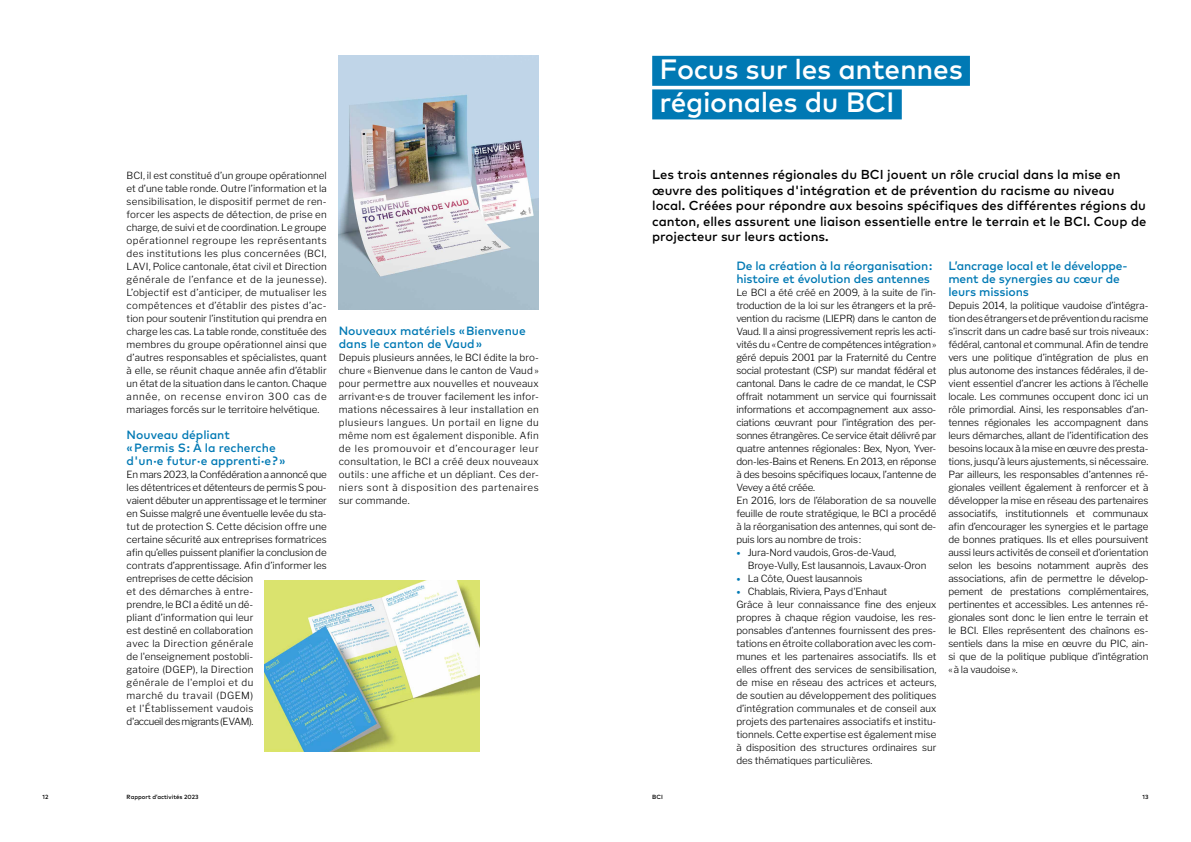
<style>
.page{position:relative;width:1191px;height:842px;background:#fff}
.page>*{position:absolute;margin:0;border:0;box-sizing:border-box;transform-origin:0 0}
.t1{font:500 28px/33.6px "Mark Pro";letter-spacing:-.01em;color:#fff}
.t2{font:500 13px/15.6px "Mark Pro";color:#000}
.t3{font:500 12px/13px "Mark Pro";letter-spacing:-.01em;color:#0079b4}
.t4{font:300 9.8px/13px "Libre Franklin";letter-spacing:-.01em;color:#000}
.t5{font:500 6px "Mark Pro";color:#000}
.s1{font-family:"Mark Pro";font-weight:500;font-size:10px;color:#0079b4}
</style>
<div class="page">
<div style="left:652px;top:56px;width:318px;height:30px;background:#0079b4"></div>
<div style="left:652px;top:89px;width:249px;height:30px;background:#0079b4"></div>
<img style="left:339px;top:56px;width:200px;height:253px">
<img style="left:265px;top:581px;width:214px;height:170px">
<p class="t4" style="left:127px;top:169px;width:202px;text-align:justify">BCI, il est constitué d’un groupe opérationnel et d’une table ronde. Outre l’information et la sensibilisation, le dispositif permet de ren&shy;forcer les aspects de détection, de prise en charge, de suivi et de coordination. Le groupe opérationnel regroupe les représentants des institutions les plus concernées (BCI, LAVI, Police cantonale, état civil et Direction générale de l’enfance et de la jeunesse).<br>L’objectif est d’anticiper, de mutualiser les compétences et d’établir des pistes d’ac&shy;tion pour soutenir l’institution qui prendra en charge les cas. La table ronde, constituée des membres du groupe opérationnel ainsi que d’autres responsables et spécialistes, quant à elle, se réunit chaque année afin d’établir un état de la situation dans le canton. Chaque année, on recense environ 300 cas de mariages forcés sur le territoire helvétique.</p>
<p class="t3" style="left:127px;top:427px;width:160px">Nouveau dépliant<br>«Permis S : À la recherche d'un·e futur·e apprenti·e?»</p>
<p class="t4" style="left:127px;top:468px;width:202px">En mars 2023, la Confédération a annoncé que les détentrices et détenteurs de permis S pou&shy;vaient débuter un apprentissage et le terminer en Suisse malgré une éventuelle levée du sta&shy;tut de protection S. Cette décision offre une certaine sécurité aux entreprises formatrices afin qu’elles puissent planifier la conclusion de contrats d’apprentissage. Afin d’informer les entreprises de cette décision<br>et des démarches à entre-<br>prendre, le BCI a édité un dé-<br>pliant d’information qui leur<br>est destiné en collaboration<br>avec la Direction générale<br>de l'enseignement postobli-<br>gatoire (DGEP), la Direction<br>générale de l'emploi et du<br>marché du travail (DGEM)<br>et l'Établissement vaudois<br>d'accueil des migrants (EVAM).</p>
<p class="t3" style="left:339px;top:323px;width:189px">Nouveaux matériels « Bienvenue dans le canton de Vaud »</p>
<p class="t4" style="left:339px;top:351px;width:202px;text-align:justify">Depuis plusieurs années, le BCI édite la bro&shy;chure «Bienvenue dans le canton de Vaud » pour permettre aux nouvelles et nouveaux arrivant·e·s de trouver facilement les infor&shy;mations nécessaires à leur installation en plusieurs langues. Un portail en ligne du même nom est également disponible. Afin de les promouvoir et d’encourager leur consultation, le BCI a créé deux nouveaux outils : une affiche et un dépliant. Ces der&shy;niers sont à disposition des partenaires sur commande.</p>
<h1 class="t1" style="left:659px;top:50px;width:305px">Focus sur les antennes régionales du BCI</h1>
<p class="t2" style="left:652px;top:166px;width:496px">Les trois antennes régionales du BCI jouent un rôle crucial dans la mise en œuvre des politiques d'intégration et de prévention du racisme au niveau local. Créées pour répondre aux besoins spécifiques des différentes régions du canton, elles assurent une liaison essentielle entre le terrain et le BCI. Coup de projecteur sur leurs actions.</p>
<p class="t3" style="left:736px;top:258px;width:197px">De la création à la réorganisation : histoire et évolution des antennes</p>
<p class="t4" style="left:736px;top:286px;width:202px">Le BCI a été créé en 2009, à la suite de l’in&shy;troduction de la loi sur les étrangers et la pré&shy;vention du racisme (LIEPR) dans le canton de Vaud. Il a ainsi progressivement repris les acti&shy;vités du «Centre de compétences intégration» géré depuis 2001 par la Fraternité du Centre social protestant (CSP) sur mandat fédéral et cantonal. Dans le cadre de ce mandat, le CSP offrait notamment un service qui fournissait informations et accompagnement aux asso&shy;ciations œuvrant pour l’intégration des per&shy;sonnes étrangères. Ce service était délivré par quatre antennes régionales: Bex, Nyon, Yver&shy;don-les-Bains et Renens. En 2013, en réponse à des besoins spécifiques locaux, l’antenne de Vevey a été créée.<br>En 2016, lors de l’élaboration de sa nouvelle feuille de route stratégique, le BCI a procédé à la réorganisation des antennes, qui sont de&shy;puis lors au nombre de trois:</p>
<p class="t4" style="left:747px;top:546px;width:180px;text-indent:-11px"><span class="s1">•</span> Jura-Nord vaudois, Gros-de-Vaud,<br>Broye-Vully, Est lausannois, Lavaux-Oron</p>
<p class="t4" style="left:736px;top:572px;width:127px"><span class="s1">•</span> La Côte, Ouest lausannois</p>
<p class="t4" style="left:736px;top:585px;width:201px"><span class="s1">•</span> Chablais, Riviera, Pays d'Enhaut<br>Grâce à leur connaissance fine des enjeux propres à chaque région vaudoise, les res&shy;ponsables d’antennes fournissent des pres&shy;tations en étroite collaboration avec les com&shy;munes et les partenaires associatifs. Ils et elles offrent des services de sensibilisation, de mise en réseau des actrices et acteurs, de soutien au développement des politiques d’intégration communales et de conseil aux projets des partenaires associatifs et institu&shy;tionnels. Cette expertise est également mise à disposition des structures ordinaires sur des thématiques particulières.</p>
<p class="t3" style="left:948px;top:258px;width:181px">L’ancrage local et le développe&shy;ment de synergies au cœur de leurs missions</p>
<p class="t4" style="left:948px;top:299px;width:202px;text-align:justify">Depuis 2014, la politique vaudoise d’intégra&shy;tion des étrangers et de prévention du racisme s’inscrit dans un cadre basé sur trois niveaux: fédéral, cantonal et communal. Afin de tendre vers une politique d’intégration de plus en plus autonome des instances fédérales, il de&shy;vient essentiel d’ancrer les actions à l’échelle locale. Les communes occupent donc ici un rôle primordial. Ainsi, les responsables d’an&shy;tennes régionales les accompagnent dans leurs démarches, allant de l’identification des besoins locaux à la mise en œuvre des presta&shy;tions, jusqu’à leurs ajustements, si nécessaire.<br>Par ailleurs, les responsables d’antennes ré&shy;gionales veillent également à renforcer et à développer la mise en réseau des partenaires associatifs, institutionnels et communaux afin d’encourager les synergies et le partage de bonnes pratiques. Ils et elles poursuivent aussi leurs activités de conseil et d’orientation selon les besoins notamment auprès des associations, afin de permettre le dévelop&shy;pement de prestations complémentaires, pertinentes et accessibles. Les antennes ré&shy;gionales sont donc le lien entre le terrain et le BCI. Elles représentent des chaînons es&shy;sentiels dans la mise en œuvre du PIC, ain&shy;si que de la politique publique d’intégration «à la vaudoise».</p>
<p class="t5" style="left:43px;top:792px;width:7px">12</p>
<p class="t5" style="left:127px;top:793px;width:73px">Rapport d’activités 2023</p>
<p class="t5" style="left:652px;top:793px;width:12px">BCI</p>
<p class="t5" style="left:1142px;top:792px;width:7px">13</p>
</div>
